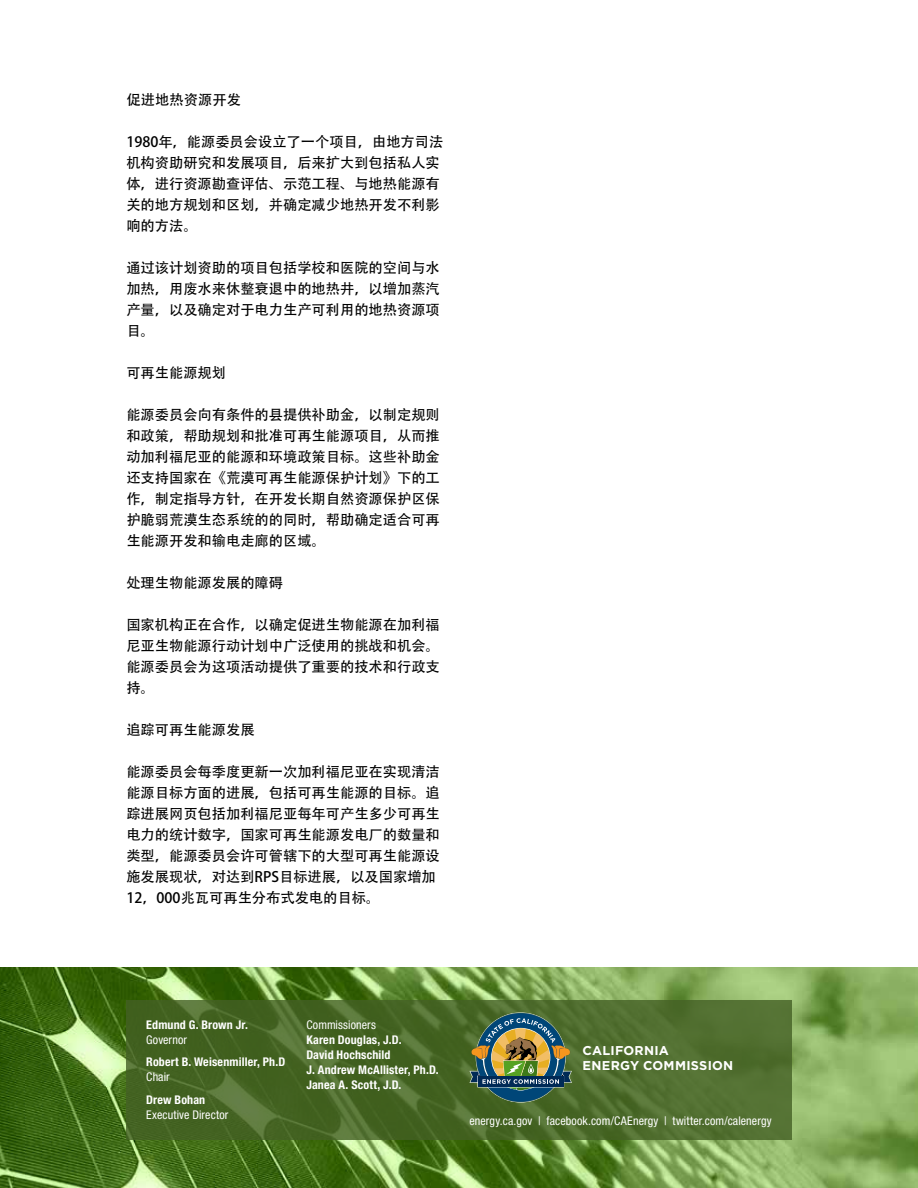
<style>
.page{position:relative;width:918px;height:1188px;background:#fff}
.page>*{position:absolute;margin:0;border:0;box-sizing:border-box;transform-origin:0 0}
.t1{font:14.25px/21px "Adobe Heiti Std";color:#000;text-align:justify}
.t2{font:700 12.75px/15.3px "Gotham HTF";letter-spacing:.02em;color:#fff}
.t3{font:700 condensed 12px/15px "Helvetica Neue LT Std";letter-spacing:.015em;color:#fff}
.t4{font:condensed 12px "Helvetica Neue LT Std";letter-spacing:.01em;color:#fff}
</style>
<div class="page">
<img style="left:1px;top:968px;width:917px;height:220px">
<svg style="left:126px;top:1000px;width:665px;height:140px;fill:#486726"></svg>
<img style="left:470px;top:1012px;width:102px;height:90px">
<p class="t1" style="left:126px;top:90px;width:116px">促进地热资源开发</p>
<p class="t1" style="left:126px;top:132px;width:319px;text-align:left">1980年，能源委员会设立了一个项目，由地方司法机构资助研究和发展项目，后来扩大到包括私人实体，进行资源勘查评估、示范工程、与地热能源有关的地方规划和区划，并确定减少地热开发不利影响的方法。</p>
<p class="t1" style="left:126px;top:258px;width:315px">通过该计划资助的项目包括学校和医院的空间与水加热，用废水来休整衰退中的地热井，以增加蒸汽产量，以及确定对于电力生产可利用的地热资源项目。</p>
<p class="t1" style="left:126px;top:363px;width:101px">可再生能源规划</p>
<p class="t1" style="left:126px;top:405px;width:315px">能源委员会向有条件的县提供补助金，以制定规则和政策，帮助规划和批准可再生能源项目，从而推动加利福尼亚的能源和环境政策目标。这些补助金还支持国家在《荒漠可再生能源保护计划》下的工作，制定指导方针，在开发长期自然资源保护区保护脆弱荒漠生态系统的的同时，帮助确定适合可再生能源开发和输电走廊的区域。</p>
<p class="t1" style="left:126px;top:573px;width:158px">处理生物能源发展的障碍</p>
<p class="t1" style="left:126px;top:615px;width:315px">国家机构正在合作，以确定促进生物能源在加利福尼亚生物能源行动计划中广泛使用的挑战和机会。能源委员会为这项活动提供了重要的技术和行政支持。</p>
<p class="t1" style="left:126px;top:720px;width:130px">追踪可再生能源发展</p>
<p class="t1" style="left:126px;top:762px;width:315px;text-align:left">能源委员会每季度更新一次加利福尼亚在实现清洁能源目标方面的进展，包括可再生能源的目标。追踪进展网页包括加利福尼亚每年可产生多少可再生电力的统计数字，国家可再生能源发电厂的数量和类型，能源委员会许可管辖下的大型可再生能源设施发展现状，对达到RPS目标进展，以及国家增加<br>12，000兆瓦可再生分布式发电的目标。</p>
<p class="t3" style="left:146px;top:1017px;width:103px">Edmund G. Brown Jr.</p>
<p class="t4" style="left:146px;top:1032px;width:42px">Governor</p>
<p class="t3" style="left:146px;top:1054px;width:141px">Robert B. Weisenmiller, Ph.D</p>
<p class="t4" style="left:146px;top:1070px;width:25px">Chair</p>
<p class="t3" style="left:146px;top:1092px;width:61px">Drew Bohan</p>
<p class="t4" style="left:146px;top:1107px;width:84px">Executive Director</p>
<p class="t4" style="left:306px;top:1017px;width:71px">Commissioners</p>
<p class="t3" style="left:306px;top:1032px;width:134px">Karen Douglas, J.D.<br>David Hochschild<br>J. Andrew McAllister, Ph.D.<br>Janea A. Scott, J.D.</p>
<p class="t2" style="left:583px;top:1042px;width:152px">CALIFORNIA<br>ENERGY COMMISSION</p>
<p class="t4" style="left:470px;top:1113px;width:304px">energy.ca.gov | facebook.com/CAEnergy | twitter.com/calenergy</p>
</div>
